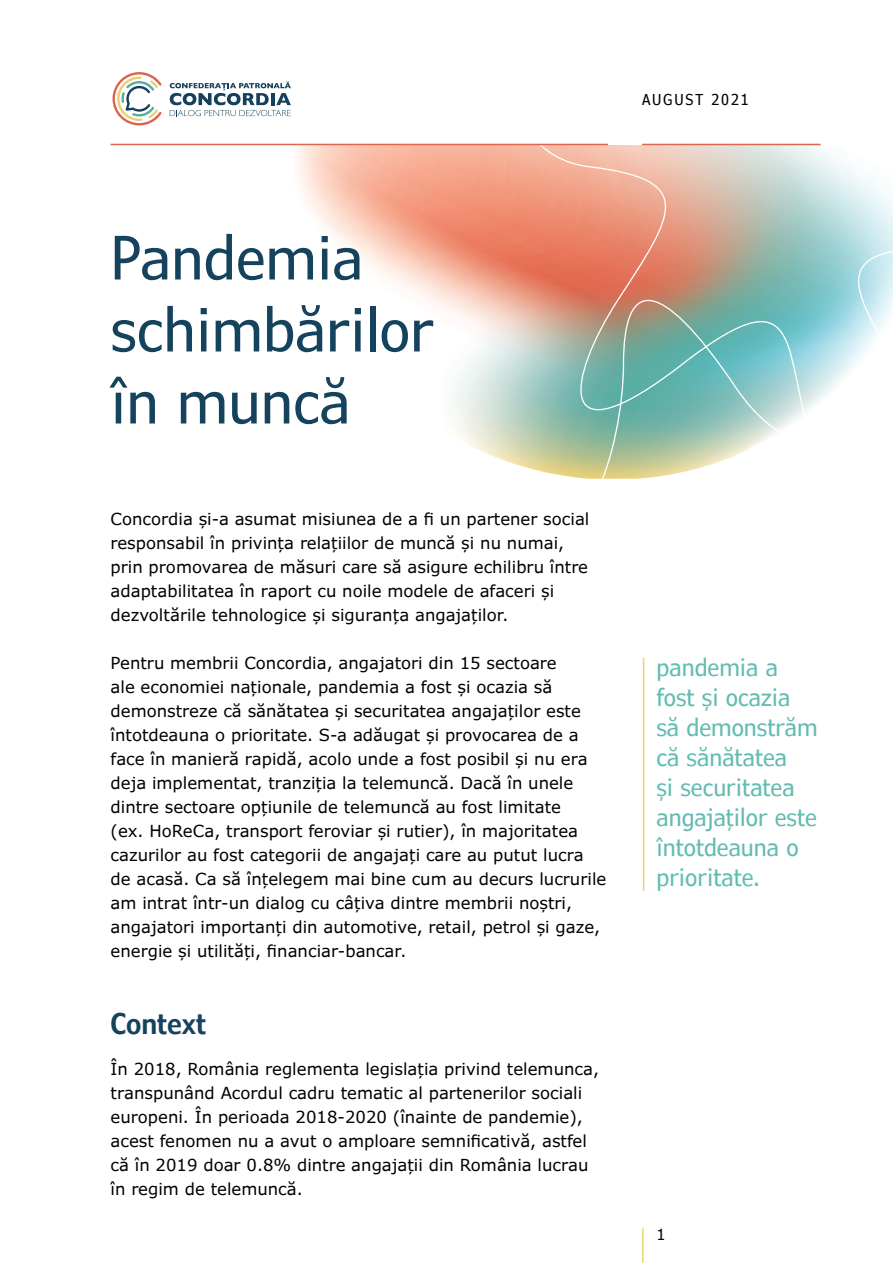
<style>
.page{position:relative;width:893px;height:1263px;background:#fff}
.page>*{position:absolute;margin:0;border:0;box-sizing:border-box;transform-origin:0 0}
.t1{font:condensed 60px/72px "Verdana Pro";color:#15425c}
.t2{font:600 condensed 28.5px "Verdana Pro";color:#15425c}
.quote1{font:condensed 24px/30px "Verdana Pro";color:#62bcb2}
.t3{font:16.5px/24px "Verdana Pro";color:#000}
.t4{font:condensed 15px "Verdana Pro";letter-spacing:.125em;color:#000}
</style>
<div class="page">
<hr style="left:642px;top:1228px;width:2px;height:35px;background:#ecd275">
<svg style="left:291px;top:145px;width:191px;height:306px"></svg>
<img style="left:482px;top:144px;width:411px;height:335px">
<hr style="left:643px;top:658px;width:1px;height:233px;background:#ecd275">
<hr style="left:111px;top:144px;width:497px;height:1px;background:#dc664e">
<hr style="left:642px;top:144px;width:179px;height:1px;background:#dc664e">
<svg style="left:170px;top:81px;width:121px;height:35px"></svg>
<svg style="left:113px;top:72px;width:49px;height:53px"></svg>
<p class="t4" style="left:642px;top:89px;width:108px">AUGUST 2021</p>
<p class="t1" style="left:111px;top:223px;width:325px">Pandemia schimbărilor în muncă</p>
<p class="t3" style="left:111px;top:507px;width:480px">Concordia și-a asumat misiunea de a fi un partener social responsabil în privința relațiilor de muncă și nu numai, prin promovarea de măsuri care să asigure echilibru între adaptabilitatea în raport cu noile modele de afaceri și dezvoltările tehnologice și siguranța angajaților.</p>
<p class="t3" style="left:111px;top:651px;width:497px">Pentru membrii Concordia, angajatori din 15 sectoare<br>ale economiei naționale, pandemia a fost și ocazia să demonstreze că sănătatea și securitatea angajaților este întotdeauna o prioritate. S-a adăugat și provocarea de a face în manieră rapidă, acolo unde a fost posibil și nu era deja implementat, tranziția la telemuncă. Dacă în unele dintre sectoare opțiunile de telemuncă au fost limitate<br>(ex. HoReCa, transport feroviar și rutier), în majoritatea cazurilor au fost categorii de angajați care au putut lucra de acasă. Ca să înțelegem mai bine cum au decurs lucrurile am intrat într-un dialog cu câțiva dintre membrii noștri, angajatori importanți din automotive, retail, petrol și gaze, energie și utilități, financiar-bancar.</p>
<p class="t2" style="left:111px;top:1005px;width:97px">Context</p>
<p class="t3" style="left:111px;top:1057px;width:490px">În 2018, România reglementa legislația privind telemunca, transpunând Acordul cadru tematic al partenerilor sociali europeni. În perioada 2018-2020 (înainte de pandemie), acest fenomen nu a avut o amploare semnificativă, astfel că în 2019 doar 0.8% dintre angajații din România lucrau în regim de telemuncă.</p>
<p class="quote1" style="left:656px;top:653px;width:163px">pandemia a fost și ocazia să demonstrăm că sănătatea<br>și securitatea angajaților este întotdeauna o prioritate.</p>
<p class="t4" style="left:657px;top:1224px;width:9px">1</p>
</div>
